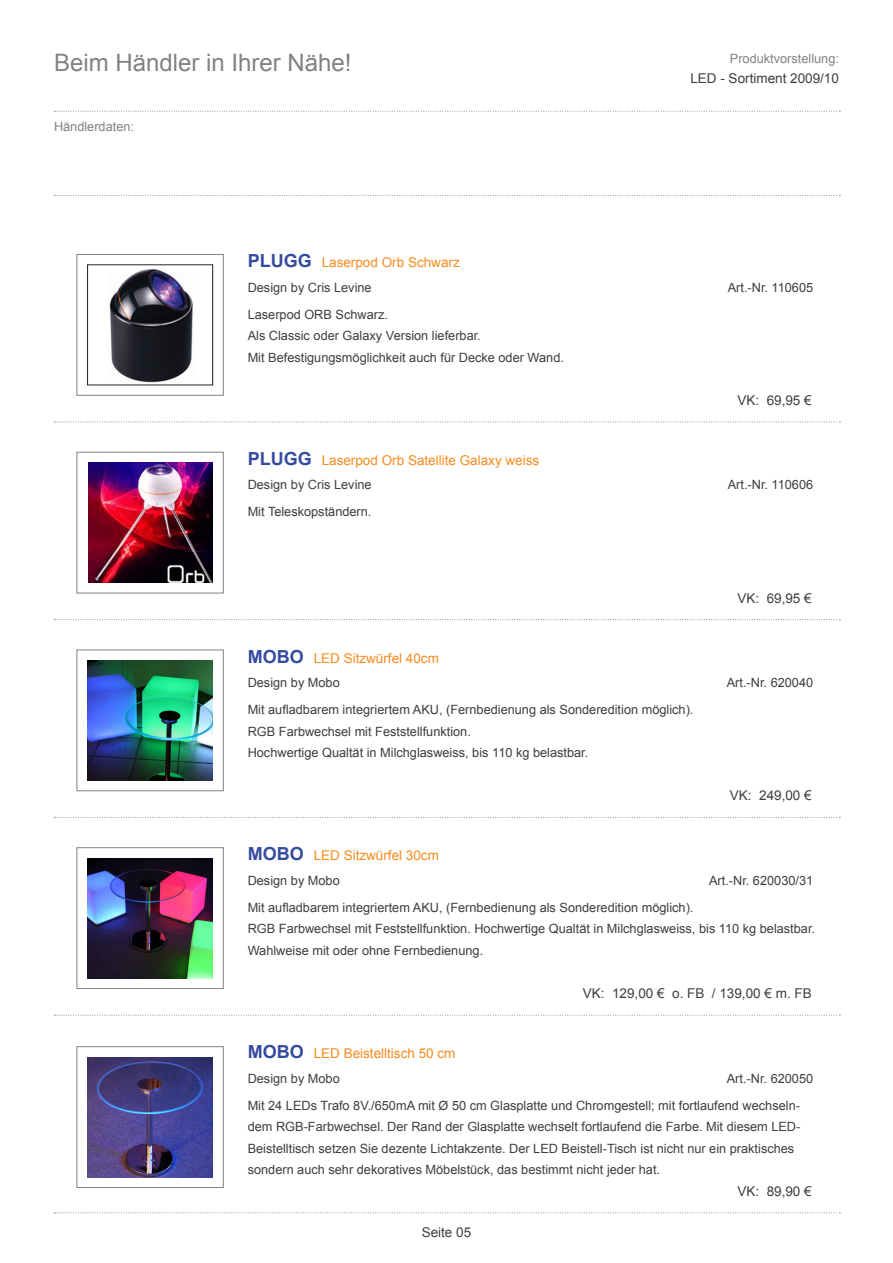
<style>
.page{position:relative;width:893px;height:1263px;background:#fff}
.page>*{position:absolute;margin:0;border:0;box-sizing:border-box;transform-origin:0 0}
.t1{font:24px "Arial";color:#808285}
.t2{font:13.5px "Arial";color:#f68b1f}
.t3{font:13.5px "Arial";color:#3e3e3f}
.t4{font:12.75px/21.6px "Arial";color:#3e3e3f}
.t5{font:12.75px "Arial";color:#808285}
.s1{font-weight:700;font-size:18px;color:#344b9f}
</style>
<div class="page">
<svg style="left:54px;top:195px;width:786px;height:1px"></svg>
<svg style="left:54px;top:111px;width:786px;height:1px"></svg>
<svg style="left:54px;top:619px;width:786px;height:1px"></svg>
<svg style="left:54px;top:817px;width:786px;height:1px"></svg>
<svg style="left:54px;top:1015px;width:786px;height:1px"></svg>
<svg style="left:54px;top:1212px;width:786px;height:1px"></svg>
<img style="left:88px;top:660px;width:125px;height:120px">
<div style="left:77px;top:649px;width:147px;height:142px;border:1px solid #808285"></div>
<img style="left:88px;top:858px;width:125px;height:120px">
<div style="left:77px;top:847px;width:147px;height:142px;border:1px solid #808285"></div>
<div style="left:77px;top:1046px;width:147px;height:142px;border:1px solid #808285"></div>
<img style="left:88px;top:1057px;width:125px;height:120px">
<img style="left:88px;top:463px;width:124px;height:119px">
<div style="left:77px;top:452px;width:147px;height:141px;border:1px solid #808285"></div>
<svg style="left:54px;top:421px;width:786px;height:1px"></svg>
<img style="left:109px;top:269px;width:84px;height:114px">
<div style="left:87px;top:265px;width:126px;height:120px;border:1px solid #231f20"></div>
<div style="left:77px;top:254px;width:147px;height:142px;border:1px solid #808285"></div>
<h1 class="t1" style="left:54px;top:47px;width:299px">Beim Händler in Ihrer Nähe!</h1>
<p class="t5" style="left:54px;top:118px;width:82px">Händlerdaten:</p>
<p class="t5" style="left:730px;top:50px;width:111px">Produktvorstellung:</p>
<p class="t3" style="left:690px;top:69px;width:150px">LED - Sortiment 2009/10</p>
<p class="t2" style="left:248px;top:254px;width:214px"><span class="s1">PLUGG</span> Laserpod Orb Schwarz</p>
<p class="t4" style="left:248px;top:303px;width:318px">Laserpod ORB Schwarz.<br>Als Classic oder Galaxy Version lieferbar.<br>Mit Befestigungsmöglichkeit auch für Decke oder Wand.</p>
<p class="t4" style="left:248px;top:276px;width:125px">Design by Cris Levine</p>
<p class="t4" style="left:728px;top:276px;width:87px">Art.-Nr. 110605</p>
<p class="t3" style="left:737px;top:391px;width:76px">VK: 69,95 €</p>
<p class="t2" style="left:248px;top:451px;width:293px"><span class="s1">PLUGG</span> Laserpod Orb Satellite Galaxy weiss</p>
<p class="t4" style="left:248px;top:501px;width:125px">Mit Teleskopständern.</p>
<p class="t4" style="left:248px;top:474px;width:125px">Design by Cris Levine</p>
<p class="t4" style="left:728px;top:474px;width:87px">Art.-Nr. 110606</p>
<p class="t2" style="left:248px;top:649px;width:193px"><span class="s1">MOBO</span> LED Sitzwürfel 40cm</p>
<p class="t3" style="left:737px;top:589px;width:76px">VK: 69,95 €</p>
<p class="t4" style="left:248px;top:672px;width:94px">Design by Mobo</p>
<p class="t4" style="left:727px;top:672px;width:88px">Art.-Nr. 620040</p>
<p class="t4" style="left:248px;top:699px;width:447px">Mit aufladbarem integriertem AKU, (Fernbedienung als Sonderedition möglich).<br>RGB Farbwechsel mit Feststellfunktion.<br>Hochwertige Qualtät in Milchglasweiss, bis 110 kg belastbar.</p>
<p class="t2" style="left:248px;top:847px;width:193px"><span class="s1">MOBO</span> LED Sitzwürfel 30cm</p>
<p class="t3" style="left:730px;top:787px;width:83px">VK: 249,00 €</p>
<p class="t4" style="left:248px;top:870px;width:94px">Design by Mobo</p>
<p class="t4" style="left:709px;top:870px;width:106px">Art.-Nr. 620030/31</p>
<p class="t4" style="left:248px;top:897px;width:569px">Mit aufladbarem integriertem AKU, (Fernbedienung als Sonderedition möglich).<br>RGB Farbwechsel mit Feststellfunktion. Hochwertige Qualtät in Milchglasweiss, bis 110 kg belastbar.<br>Wahlweise mit oder ohne Fernbedienung.</p>
<p class="t3" style="left:583px;top:984px;width:230px">VK: 129,00 € o. FB / 139,00 € m. FB</p>
<p class="t2" style="left:248px;top:1044px;width:209px"><span class="s1">MOBO</span> LED Beistelltisch 50 cm</p>
<p class="t4" style="left:248px;top:1067px;width:94px">Design by Mobo</p>
<p class="t4" style="left:727px;top:1067px;width:88px">Art.-Nr. 620050</p>
<p class="t4" style="left:248px;top:1094px;width:554px">Mit 24 LEDs Trafo 8V./650mA mit Ø 50 cm Glasplatte und Chromgestell; mit fortlaufend wechseln&shy;dem RGB-Farbwechsel. Der Rand der Glasplatte wechselt fortlaufend die Farbe. Mit diesem LED-Beistelltisch setzen Sie dezente Lichtakzente. Der LED Beistell-Tisch ist nicht nur ein praktisches sondern auch sehr dekoratives Möbelstück, das bestimmt nicht jeder hat.</p>
<p class="t3" style="left:737px;top:1182px;width:76px">VK: 89,90 €</p>
<p class="t3" style="left:422px;top:1224px;width:51px">Seite 05</p>
</div>
